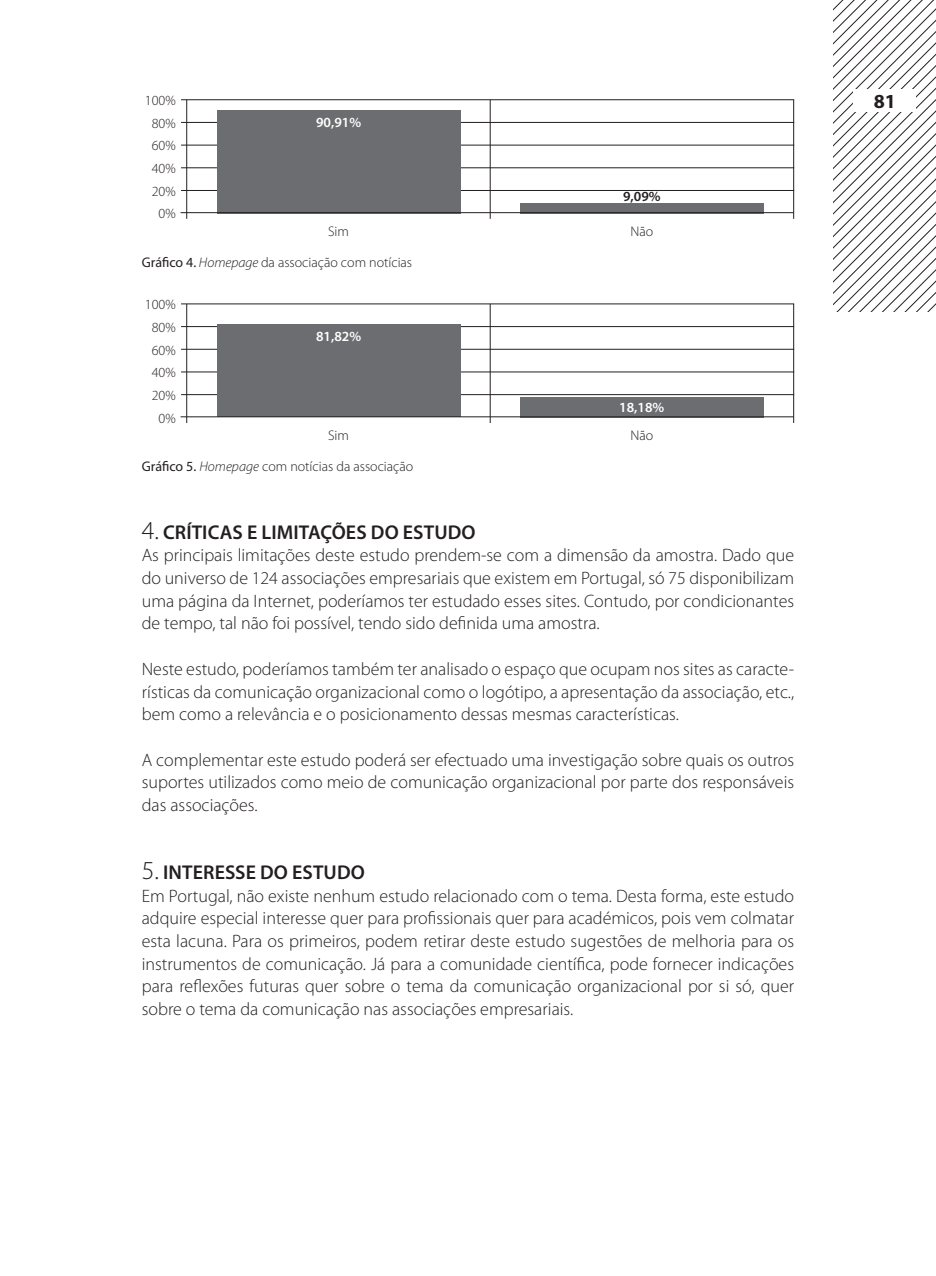
<style>
.page{position:relative;width:936px;height:1276px;background:#fff}
.page>*{position:absolute;margin:0;border:0;box-sizing:border-box;transform-origin:0 0}
.t1{font:600 20px "Myriad Pro";letter-spacing:.005em;color:#231f20}
.t2{font:700 20px "Myriad Pro";color:#231f20}
.t3{font:300 18px/22.6px "Myriad Pro";color:#231f20;text-align:justify}
.t4{font:300 14px "Myriad Pro";color:#231f20}
.t5{font:600 14px "Myriad Pro";color:#fff}
.t6{font:600 14px "Myriad Pro";color:#231f20}
.s1{font-weight:400}
.s2{font-style:italic}
.s3{font-weight:300;font-size:26px}
</style>
<div class="page">
<svg style="left:833px;top:0;width:102px;height:312px"></svg>
<div style="left:853px;top:89px;width:63px;height:23px;background:#fff"></div>
<hr style="left:181px;top:190px;width:613px;height:1px;background:#231f20">
<hr style="left:181px;top:167px;width:613px;height:1px;background:#231f20">
<hr style="left:181px;top:145px;width:613px;height:1px;background:#231f20">
<hr style="left:181px;top:122px;width:613px;height:1px;background:#231f20">
<div style="left:520px;top:203px;width:243px;height:10px;background:#6c6d70"></div>
<div style="left:216px;top:110px;width:244px;height:103px;background:#6c6d70"></div>
<hr style="left:181px;top:99px;width:613px;height:1px;background:#231f20">
<hr style="left:490px;top:100px;width:1px;height:119px;background:#231f20">
<hr style="left:186px;top:100px;width:1px;height:119px;background:#231f20">
<hr style="left:793px;top:100px;width:1px;height:119px;background:#231f20">
<hr style="left:180px;top:212px;width:613px;height:1px;background:#231f20">
<hr style="left:181px;top:394px;width:613px;height:1px;background:#231f20">
<hr style="left:181px;top:372px;width:613px;height:1px;background:#231f20">
<hr style="left:181px;top:349px;width:613px;height:1px;background:#231f20">
<hr style="left:181px;top:326px;width:613px;height:1px;background:#231f20">
<div style="left:216px;top:324px;width:244px;height:93px;background:#6c6d70"></div>
<div style="left:520px;top:397px;width:243px;height:20px;background:#6c6d70"></div>
<hr style="left:181px;top:303px;width:613px;height:1px;background:#231f20">
<hr style="left:490px;top:304px;width:1px;height:119px;background:#231f20">
<hr style="left:186px;top:304px;width:1px;height:119px;background:#231f20">
<hr style="left:793px;top:304px;width:1px;height:119px;background:#231f20">
<hr style="left:180px;top:416px;width:613px;height:1px;background:#231f20">
<p class="t4" style="left:145px;top:93px;width:32px">100%</p>
<p class="t4" style="left:152px;top:115px;width:25px">80%</p>
<p class="t4" style="left:152px;top:138px;width:25px">60%</p>
<p class="t4" style="left:152px;top:161px;width:25px">40%</p>
<p class="t4" style="left:152px;top:183px;width:25px">20%</p>
<p class="t4" style="left:159px;top:206px;width:19px">0%</p>
<p class="t5" style="left:316px;top:113px;width:47px">90,91%</p>
<p class="t4" style="left:328px;top:223px;width:22px">Sim</p>
<p class="t4" style="left:142px;top:254px;width:272px"><span class="s1">Gráfico 4.</span> <span class="s2">Homepage</span> da associação com notícias</p>
<p class="t4" style="left:145px;top:297px;width:32px">100%</p>
<p class="t4" style="left:152px;top:319px;width:25px">80%</p>
<p class="t4" style="left:152px;top:342px;width:25px">60%</p>
<p class="t4" style="left:152px;top:365px;width:25px">40%</p>
<p class="t4" style="left:152px;top:387px;width:25px">20%</p>
<p class="t4" style="left:159px;top:410px;width:19px">0%</p>
<p class="t5" style="left:316px;top:327px;width:47px">81,82%</p>
<p class="t4" style="left:328px;top:428px;width:22px">Sim</p>
<p class="t4" style="left:142px;top:458px;width:273px"><span class="s1">Gráfico 5.</span> <span class="s2">Homepage</span> com notícias da associação</p>
<p class="t6" style="left:623px;top:187px;width:39px">9,09%</p>
<p class="t4" style="left:630px;top:223px;width:24px">Não</p>
<p class="t5" style="left:619px;top:399px;width:47px">18,18%</p>
<p class="t4" style="left:630px;top:428px;width:24px">Não</p>
<p class="t1" style="left:142px;top:519px;width:44px"><span class="s3">4.</span> CRÍTICAS</p>
<p class="t1" style="left:247px;top:519px;width:36px">E LIMITAÇÕES</p>
<p class="t1" style="left:371px;top:519px;width:56px">DO ESTUDO</p>
<p class="t3" style="left:142px;top:544px;width:653px">As principais limitações deste estudo prendem-se com a dimensão da amostra. Dado que do universo de 124 associações empresariais que existem em Portugal, só 75 disponibilizam uma página da I nternet, poderíamos ter estudado esses sites. Contudo, por condicionantes de tempo, tal não foi possível, tendo sido definida uma amostra.</p>
<p class="t3" style="left:142px;top:658px;width:653px">Neste estudo, poderíamos também ter analisado o espaço que ocupam nos sites as caracte&shy;rísticas da comunicação organizacional como o logótipo, a apresentação da associação, etc., bem como a relevância e o posicionamento dessas mesmas características.</p>
<p class="t3" style="left:142px;top:748px;width:653px">A complementar este estudo poderá ser efectuado uma investigação sobre quais os outros suportes utilizados como meio de comunicação organizacional por parte dos responsáveis das associações.</p>
<p class="t1" style="left:142px;top:859px;width:39px"><span class="s3">5.</span> INTERESSE</p>
<p class="t1" style="left:260px;top:859px;width:56px">DO ESTUDO</p>
<p class="t3" style="left:142px;top:884px;width:654px">Em Portugal, não existe nenhum estudo relacionado com o tema. Desta forma, este estudo adquire especial interesse quer para profissionais quer para académicos, pois vem colmatar esta lacuna. Para os primeiros, podem retirar deste estudo sugestões de melhoria para os instrumentos de comunicação. Já para a comunidade científica, pode fornecer indicações para reflexões futuras quer sobre o tema da comunicação organizacional por si só, quer sobre o tema da comunicação nas associações empresariais.</p>
<p class="t2" style="left:873px;top:88px;width:24px">81</p>
</div>
